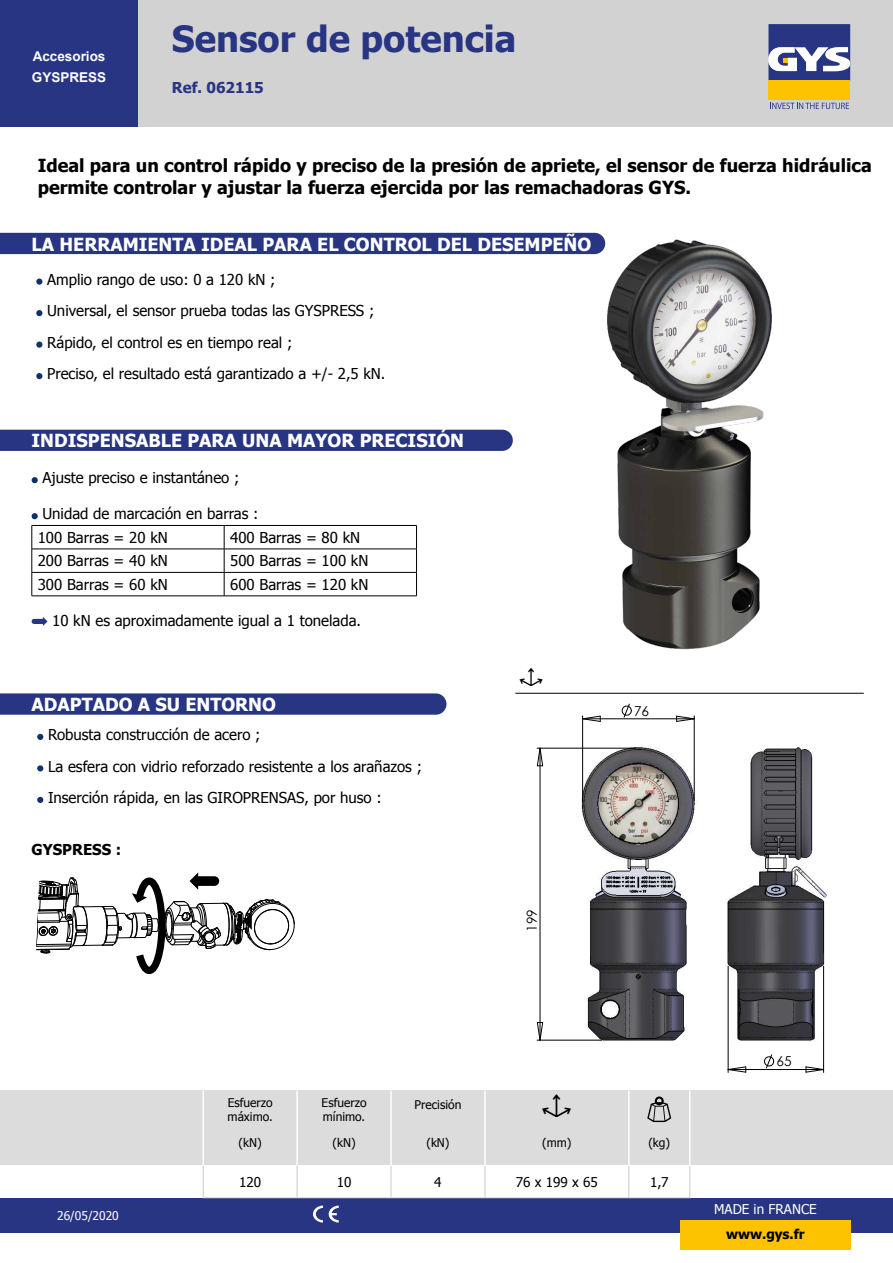
<style>
.page{position:relative;width:893px;height:1263px;background:#fff}
.page>*{position:absolute;margin:0;border:0;box-sizing:border-box;transform-origin:0 0}
.t1{font:700 36px "Tahoma";color:#283583}
.t2{font:700 18px/21.6px "Tahoma";color:#000}
.t3{font:700 18px "Tahoma";color:#fff}
.t4{font:15px/31.5px "Tahoma";color:#000}
.t5{font:700 15px "Tahoma";color:#283583}
.t6{font:700 15px "Tahoma";color:#000}
.t7{font:13.65px "Century Gothic";color:#000}
.t8{font:13.5px "Tahoma";color:#000}
.t9{font:700 13.5px/21px "Arial";color:#fff}
.t10{font:13.5px "Tahoma";color:#fff}
.t11{font:700 13.5px "Tahoma";color:#000}
.t12{font:12px/14.4px "Tahoma";color:#000}
.t13{font:12px "Tahoma";color:#fff}
</style>
<div class="page">
<div style="left:137px;top:0;width:756px;height:127px;background:#d2d2d2"></div>
<div style="left:0;top:1198px;width:893px;height:34px;background:#283583"></div>
<div style="left:768px;top:81px;width:82px;height:19px;background:#fdc300"></div>
<svg style="left:768px;top:24px;width:82px;height:57px;background:#676ea1"></svg>
<svg style="left:770px;top:103px;width:79px;height:6px"></svg>
<div style="left:0;top:0;width:137px;height:127px;background:#283583"></div>
<div style="left:680px;top:1220px;width:170px;height:30px;background:#fdc300"></div>
<div style="left:0;top:1090px;width:893px;height:75px;background:#dcdcdc"></div>
<svg style="left:313px;top:1205px;width:10px;height:17px"></svg>
<svg style="left:329px;top:1205px;width:10px;height:17px"></svg>
<svg style="left:36px;top:872px;width:259px;height:103px"></svg>
<img style="left:605px;top:239px;width:167px;height:411px">
<hr style="left:515px;top:693px;width:349px;height:1px;background:#000">
<img style="left:536px;top:709px;width:291px;height:364px">
<hr style="left:537px;top:748px;width:98px;height:1px;background:#000">
<hr style="left:537px;top:1040px;width:65px;height:1px;background:#000">
<hr style="left:540px;top:748px;width:1px;height:292px;background:#000">
<svg style="left:537px;top:747px;width:6px;height:19px"></svg>
<svg style="left:537px;top:1022px;width:6px;height:19px"></svg>
<svg style="left:622px;top:703px;width:10px;height:15px"></svg>
<hr style="left:582px;top:716px;width:1px;height:85px;background:#000">
<hr style="left:694px;top:716px;width:1px;height:85px;background:#000">
<hr style="left:583px;top:718px;width:111px;height:1px;background:#000">
<svg style="left:582px;top:715px;width:19px;height:7px"></svg>
<svg style="left:676px;top:715px;width:19px;height:7px"></svg>
<svg style="left:764px;top:1054px;width:10px;height:14px"></svg>
<hr style="left:728px;top:966px;width:1px;height:106px;background:#000">
<hr style="left:823px;top:966px;width:1px;height:106px;background:#000">
<hr style="left:728px;top:1069px;width:96px;height:1px;background:#000">
<svg style="left:727px;top:1066px;width:19px;height:7px"></svg>
<svg style="left:805px;top:1066px;width:19px;height:7px"></svg>
<div style="left:0;top:233px;width:605px;height:21px;background:#283583"></div>
<svg style="left:0;top:693px;width:446px;height:22px;background:#2f3c87"></svg>
<div style="left:36px;top:278px;width:6px;height:7px;background:#10326c;border-radius:50%"></div>
<svg style="left:36px;top:310px;width:6px;height:6px"></svg>
<div style="left:36px;top:341px;width:6px;height:7px;background:#10326c;border-radius:50%"></div>
<svg style="left:36px;top:373px;width:6px;height:6px"></svg>
<svg style="left:37px;top:734px;width:6px;height:6px"></svg>
<svg style="left:37px;top:765px;width:6px;height:6px"></svg>
<svg style="left:37px;top:797px;width:6px;height:6px"></svg>
<div style="left:0;top:430px;width:513px;height:21px;background:#283583"></div>
<svg style="left:32px;top:477px;width:6px;height:6px"></svg>
<svg style="left:32px;top:513px;width:6px;height:6px"></svg>
<hr style="left:32px;top:525px;width:192px;height:1px;background:#000">
<hr style="left:224px;top:525px;width:193px;height:1px;background:#000">
<hr style="left:32px;top:549px;width:192px;height:1px;background:#000">
<hr style="left:224px;top:549px;width:193px;height:1px;background:#000">
<hr style="left:32px;top:572px;width:192px;height:1px;background:#000">
<svg style="left:32px;top:526px;width:1px;height:70px"></svg>
<hr style="left:224px;top:572px;width:193px;height:1px;background:#000">
<svg style="left:224px;top:526px;width:1px;height:70px"></svg>
<svg style="left:416px;top:526px;width:1px;height:70px"></svg>
<hr style="left:32px;top:596px;width:192px;height:1px;background:#000">
<hr style="left:224px;top:596px;width:193px;height:1px;background:#000">
<div style="left:32px;top:619px;width:13px;height:5px;background:#283583;border-radius:3px"></div>
<svg style="left:43px;top:617px;width:5px;height:9px"></svg>
<hr style="left:296px;top:1090px;width:2px;height:38px;background:#fff">
<hr style="left:390px;top:1090px;width:2px;height:38px;background:#fff">
<hr style="left:484px;top:1090px;width:2px;height:38px;background:#fff">
<hr style="left:628px;top:1090px;width:2px;height:38px;background:#fff">
<hr style="left:689px;top:1090px;width:1px;height:38px;background:#fff">
<hr style="left:296px;top:1128px;width:2px;height:37px;background:#fff">
<hr style="left:390px;top:1128px;width:2px;height:37px;background:#fff">
<hr style="left:484px;top:1128px;width:2px;height:37px;background:#fff">
<hr style="left:628px;top:1128px;width:2px;height:37px;background:#fff">
<hr style="left:689px;top:1128px;width:1px;height:37px;background:#fff">
<hr style="left:202px;top:1090px;width:2px;height:38px;background:#fff">
<hr style="left:202px;top:1128px;width:2px;height:37px;background:#fff">
<hr style="left:202px;top:1197px;width:95px;height:1px;background:#d2d2d2">
<hr style="left:297px;top:1197px;width:94px;height:1px;background:#d2d2d2">
<hr style="left:391px;top:1197px;width:94px;height:1px;background:#d2d2d2">
<hr style="left:485px;top:1197px;width:144px;height:1px;background:#d2d2d2">
<hr style="left:629px;top:1197px;width:61px;height:1px;background:#d2d2d2">
<hr style="left:202px;top:1165px;width:2px;height:32px;background:#dcdcdc">
<hr style="left:296px;top:1165px;width:2px;height:32px;background:#dcdcdc">
<hr style="left:390px;top:1166px;width:2px;height:31px;background:#dcdcdc">
<hr style="left:484px;top:1166px;width:2px;height:31px;background:#dcdcdc">
<hr style="left:628px;top:1166px;width:2px;height:31px;background:#dcdcdc">
<hr style="left:689px;top:1166px;width:1px;height:31px;background:#dcdcdc">
<svg style="left:647px;top:1096px;width:24px;height:26px"></svg>
<p class="t9" style="left:32px;top:46px;width:76px">Accesorios<br>GYSPRESS</p>
<h1 class="t1" style="left:172px;top:13px;width:346px">Sensor de potencia</h1>
<p class="t5" style="left:172px;top:77px;width:93px">Ref. 062115</p>
<p class="t2" style="left:38px;top:153px;width:836px">Ideal para un control rápido y preciso de la presión de apriete, el sensor de fuerza hidráulica permite controlar y ajustar la fuerza ejercida por las remachadoras GYS.</p>
<p class="t3" style="left:32px;top:231px;width:561px">LA HERRAMIENTA IDEAL PARA EL CONTROL DEL DESEMPEÑO</p>
<p class="t4" style="left:47px;top:263px;width:340px">Amplio rango de uso: 0 a 120 kN ;<br>Universal, el sensor prueba todas las GYSPRESS ; Rápido, el control es en tiempo real ;<br>Preciso, el resultado está garantizado a +/- 2,5 kN.</p>
<p class="t3" style="left:32px;top:428px;width:434px">INDISPENSABLE PARA UNA MAYOR PRECISIÓN</p>
<p class="t4" style="left:42px;top:461px;width:198px">Ajuste preciso e instantáneo ;</p>
<p class="t4" style="left:38px;top:501px;width:222px;line-height:23.7px;text-indent:5px">Unidad de marcación en barras :<br>100 Barras = 20 kN</p>
<p class="t4" style="left:230px;top:521px;width:132px">400 Barras = 80 kN</p>
<p class="t4" style="left:38px;top:544px;width:132px">200 Barras = 40 kN</p>
<p class="t4" style="left:230px;top:544px;width:140px">500 Barras = 100 kN</p>
<p class="t4" style="left:38px;top:568px;width:132px">300 Barras = 60 kN</p>
<p class="t4" style="left:230px;top:568px;width:140px">600 Barras = 120 kN</p>
<p class="t4" style="left:52px;top:604px;width:310px">10 kN es aproximadamente igual a 1 tonelada.</p>
<p class="t3" style="left:32px;top:692px;width:246px">ADAPTADO A SU ENTORNO</p>
<p class="t4" style="left:48px;top:718px;width:375px">Robusta construcción de acero ;<br>La esfera con vidrio reforzado resistente a los arañazos ;<br>Inserción rápida, en las GIROPRENSAS, por huso :</p>
<p class="t6" style="left:32px;top:839px;width:91px">GYSPRESS :</p>
<p class="t7" style="left:522px;top:932px;width:24px;rotate:-90deg">199</p>
<p class="t7" style="left:634px;top:701px;width:17px">76</p>
<p class="t13" style="left:57px;top:1207px;width:63px">26/05/2020</p>
<p class="t12" style="left:228px;top:1094px;width:47px">Esfuerzo máximo.</p>
<p class="t12" style="left:322px;top:1094px;width:46px">Esfuerzo mínimo.</p>
<p class="t12" style="left:415px;top:1097px;width:48px">Precisión</p>
<p class="t12" style="left:239px;top:1135px;width:25px">(kN)</p>
<p class="t12" style="left:332px;top:1135px;width:25px">(kN)</p>
<p class="t12" style="left:426px;top:1135px;width:25px">(kN)</p>
<p class="t12" style="left:542px;top:1135px;width:31px">(mm)</p>
<p class="t12" style="left:648px;top:1135px;width:23px">(kg)</p>
<p class="t8" style="left:239px;top:1173px;width:24px">120</p>
<p class="t8" style="left:337px;top:1173px;width:16px">10</p>
<p class="t8" style="left:434px;top:1173px;width:9px">4</p>
<p class="t8" style="left:516px;top:1173px;width:83px">76 x 199 x 65</p>
<p class="t8" style="left:650px;top:1173px;width:20px">1,7</p>
<p class="t7" style="left:776px;top:1052px;width:17px">65</p>
<p class="t10" style="left:714px;top:1200px;width:104px">MADE in FRANCE</p>
<p class="t11" style="left:726px;top:1225px;width:80px">www.gys.fr</p>
</div>
